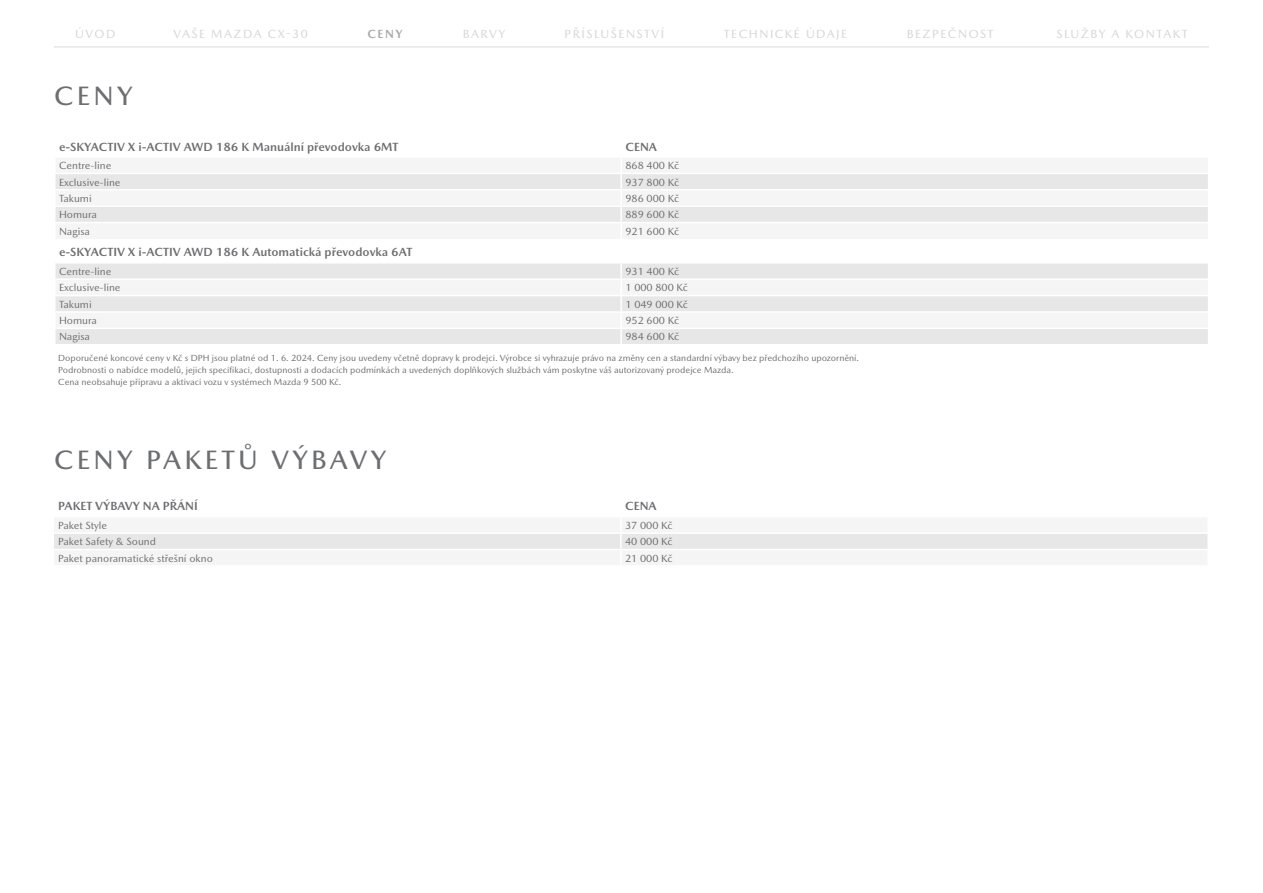
<style>
.page{position:relative;width:1263px;height:893px;background:#fff}
.page>*{position:absolute;margin:0;border:0;box-sizing:border-box;transform-origin:0 0}
.t1{font:500 27px "Mazda Type Cyrillic";letter-spacing:.125em;color:#6d6e71}
.t2{font:700 12px "Mazda Type Cyrillic";color:#6d6e71}
.t3{font:12px "Mazda Type Cyrillic";letter-spacing:.125em;color:#d5d5d5}
.t4{font:700 12px "Mazda Type Cyrillic";color:#a7a9ac}
.t5{font:10.5px "Mazda Type Cyrillic";color:#6d6e71}
.t6{font:9px/12px "Mazda Type Cyrillic";color:#6d6e71}
</style>
<div class="page">
<div style="left:54px;top:534px;width:1154px;height:15px;background:#e7e7e7"></div>
<hr style="left:54px;top:46px;width:1155px;height:2px;background:#e7e7e7">
<svg style="left:56px;top:174px;width:1152px;height:170px"></svg>
<hr style="left:621px;top:222px;width:588px;height:1px;background:#fff">
<hr style="left:621px;top:311px;width:588px;height:2px;background:#fff">
<hr style="left:621px;top:328px;width:588px;height:1px;background:#fff">
<hr style="left:621px;top:205px;width:588px;height:2px;background:#fff">
<hr style="left:621px;top:295px;width:588px;height:1px;background:#fff">
<hr style="left:54px;top:205px;width:567px;height:2px;background:#fff">
<hr style="left:54px;top:222px;width:567px;height:1px;background:#fff">
<hr style="left:54px;top:295px;width:567px;height:1px;background:#fff">
<hr style="left:54px;top:311px;width:567px;height:2px;background:#fff">
<hr style="left:54px;top:328px;width:567px;height:1px;background:#fff">
<hr style="left:54px;top:189px;width:567px;height:2px;background:#fff">
<hr style="left:621px;top:189px;width:588px;height:2px;background:#fff">
<svg style="left:55px;top:174px;width:1px;height:48px"></svg>
<hr style="left:54px;top:262px;width:567px;height:2px;background:#fff">
<svg style="left:55px;top:264px;width:1px;height:80px"></svg>
<hr style="left:621px;top:262px;width:588px;height:2px;background:#fff">
<hr style="left:54px;top:278px;width:567px;height:2px;background:#fff">
<hr style="left:621px;top:278px;width:588px;height:2px;background:#fff">
<svg style="left:620px;top:174px;width:2px;height:65px"></svg>
<svg style="left:620px;top:264px;width:2px;height:80px"></svg>
<h2 class="t3" style="left:75px;top:26px;width:42px">ÚVOD</h2>
<h2 class="t3" style="left:174px;top:26px;width:136px">VAŠE MAZDA CX-30</h2>
<h2 class="t4" style="left:368px;top:26px;width:37px">CENY</h2>
<h2 class="t3" style="left:463px;top:26px;width:44px">BARVY</h2>
<h2 class="t3" style="left:565px;top:26px;width:101px">PŘÍSLUŠENSTVÍ</h2>
<h2 class="t3" style="left:724px;top:26px;width:125px">TECHNICKÉ ÚDAJE</h2>
<h2 class="t3" style="left:907px;top:26px;width:88px">BEZPEČNOST</h2>
<h2 class="t3" style="left:1056px;top:26px;width:133px">SLUŽBY A KONTAKT</h2>
<h1 class="t1" style="left:54px;top:80px;width:80px">CENY</h1>
<h2 class="t2" style="left:59px;top:139px;width:341px">e-SKYACTIV X i-ACTIV AWD 186 K Manuální převodovka 6MT</h2>
<h2 class="t2" style="left:625px;top:139px;width:33px">CENA</h2>
<p class="t5" style="left:59px;top:159px;width:54px">Centre-line</p>
<p class="t5" style="left:625px;top:159px;width:55px">868 400 Kč</p>
<p class="t5" style="left:59px;top:176px;width:63px">Exclusive-line</p>
<p class="t5" style="left:625px;top:176px;width:55px">937 800 Kč</p>
<p class="t5" style="left:59px;top:192px;width:34px">Takumi</p>
<p class="t5" style="left:625px;top:192px;width:55px">986 000 Kč</p>
<p class="t5" style="left:59px;top:209px;width:39px">Homura</p>
<p class="t5" style="left:625px;top:209px;width:55px">889 600 Kč</p>
<p class="t5" style="left:59px;top:225px;width:33px">Nagisa</p>
<p class="t5" style="left:625px;top:225px;width:55px">921 600 Kč</p>
<h2 class="t2" style="left:59px;top:245px;width:355px">e-SKYACTIV X i-ACTIV AWD 186 K Automatická převodovka 6AT</h2>
<p class="t5" style="left:59px;top:265px;width:54px">Centre-line</p>
<p class="t5" style="left:625px;top:265px;width:55px">931 400 Kč</p>
<p class="t5" style="left:59px;top:282px;width:63px">Exclusive-line</p>
<p class="t5" style="left:625px;top:282px;width:64px">1 000 800 Kč</p>
<p class="t5" style="left:59px;top:298px;width:34px">Takumi</p>
<p class="t5" style="left:625px;top:298px;width:64px">1 049 000 Kč</p>
<p class="t5" style="left:59px;top:314px;width:39px">Homura</p>
<p class="t5" style="left:625px;top:314px;width:55px">952 600 Kč</p>
<p class="t5" style="left:59px;top:331px;width:33px">Nagisa</p>
<p class="t5" style="left:625px;top:331px;width:55px">984 600 Kč</p>
<p class="t6" style="left:58px;top:352px;width:802px">Doporučené koncové ceny v Kč s DPH jsou platné od 1. 6. 2024. Ceny jsou uvedeny včetně dopravy k prodejci. Výrobce si vyhrazuje právo na změny cen a standardní výbavy bez předchozího upozornění.<br>Podrobnosti o nabídce modelů, jejich specifikaci, dostupnosti a dodacích podmínkách a uvedených doplňkových službách vám poskytne váš autorizovaný prodejce Mazda.<br>Cena neobsahuje přípravu a aktivaci vozu v systémech Mazda 9 500 Kč.</p>
<h1 class="t1" style="left:54px;top:443px;width:334px">CENY PAKETŮ VÝBAVY</h1>
<h2 class="t2" style="left:58px;top:499px;width:141px">PAKET VÝBAVY NA PŘÁNÍ</h2>
<h2 class="t2" style="left:625px;top:499px;width:33px">CENA</h2>
<p class="t5" style="left:58px;top:519px;width:50px">Paket Style</p>
<p class="t5" style="left:625px;top:519px;width:49px">37 000 Kč</p>
<p class="t5" style="left:58px;top:535px;width:99px">Paket Safety &amp; Sound</p>
<p class="t5" style="left:625px;top:535px;width:49px">40 000 Kč</p>
<p class="t5" style="left:58px;top:552px;width:156px">Paket panoramatické střešní okno</p>
<p class="t5" style="left:625px;top:552px;width:49px">21 000 Kč</p>
</div>
